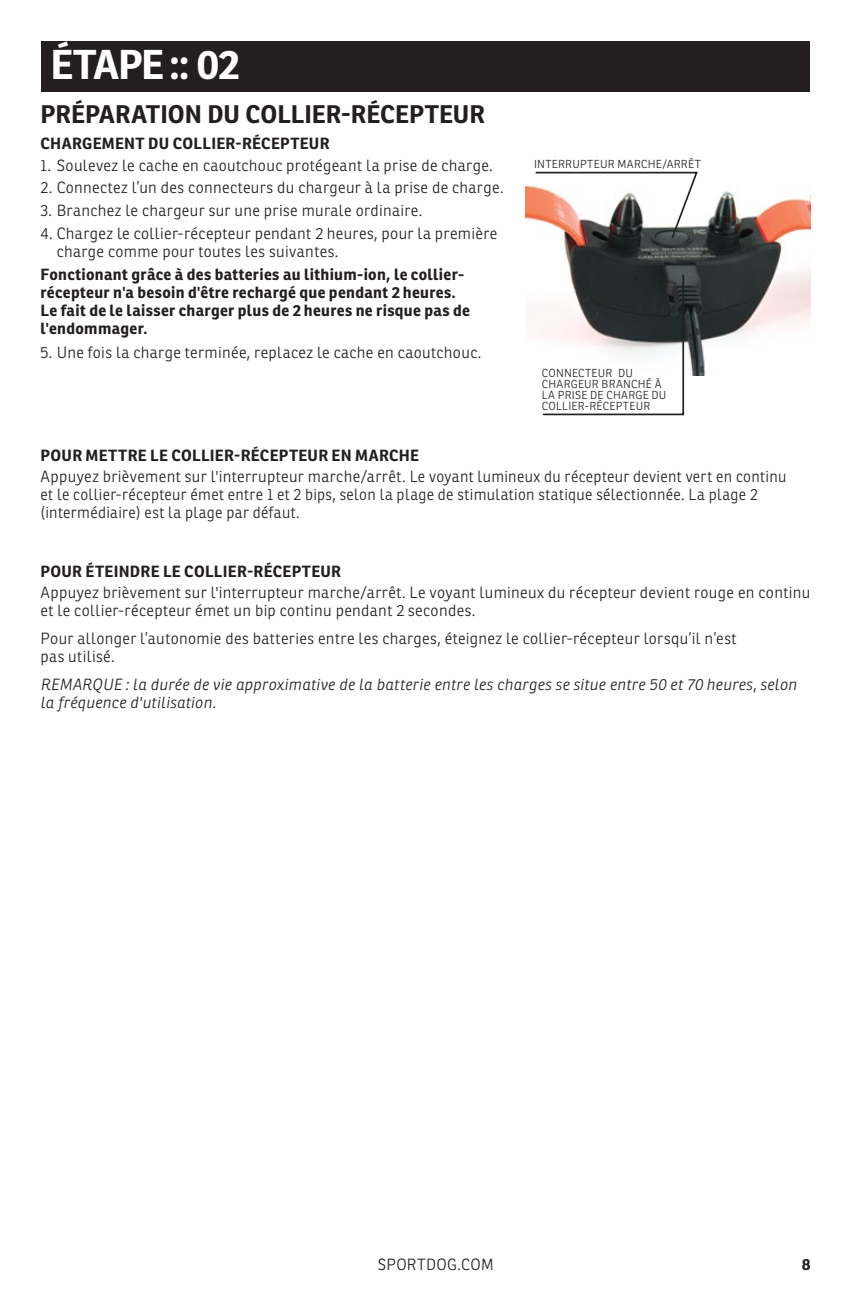
<style>
.page{position:relative;width:851px;height:1296px;background:#fff}
.page>*{position:absolute;margin:0;border:0;box-sizing:border-box;transform-origin:0 0}
.t1{font:700 40.5px "Ronnia";letter-spacing:-.025em;color:#fff}
.t2{font:700 24.75px "Ronnia";color:#231f20}
.t3{font:300 15.75px/18px "Ronnia";letter-spacing:.02em;color:#231f20}
.t4{font:700 15.75px/18px "Ronnia";letter-spacing:.02em;color:#231f20}
.t5{font:italic 300 15.75px/18px "Ronnia";letter-spacing:.02em;color:#231f20}
.t6{font:300 11.25px/11.2px "Ronnia";letter-spacing:.025em;color:#231f20}
</style>
<div class="page">
<div style="left:40px;top:41px;width:769px;height:50px;background:#231f20"></div>
<img style="left:525px;top:185px;width:285px;height:191px">
<svg style="left:534px;top:171px;width:165px;height:69px"></svg>
<svg style="left:541px;top:273px;width:144px;height:143px"></svg>
<h1 class="t1" style="left:51px;top:39px;width:191px">ÉTAPE :: 02</h1>
<h2 class="t2" style="left:40px;top:99px;width:446px">PRÉPARATION DU COLLIER-RÉCEPTEUR</h2>
<p class="t4" style="left:40px;top:135px;width:290px">CHARGEMENT DU COLLIER-RÉCEPTEUR</p>
<p class="t3" style="left:40px;top:156px;width:454px">1. Soulevez le cache en caoutchouc protégeant la prise de charge.</p>
<p class="t3" style="left:40px;top:179px;width:464px">2. Connectez l’un des connecteurs du chargeur à la prise de charge.</p>
<p class="t3" style="left:40px;top:202px;width:383px">3. Branchez le chargeur sur une prise murale ordinaire.</p>
<p class="t3" style="left:57px;top:224px;width:442px;text-indent:-16px">4. Chargez le collier-récepteur pendant 2 heures, pour la première charge comme pour toutes les suivantes.</p>
<p class="t4" style="left:40px;top:265px;width:431px">Fonctionant grâce à des batteries au lithium-ion, le collier&shy;récepteur n'a besoin d'être rechargé que pendant 2 heures.<br>Le fait de le laisser charger plus de 2 heures ne risque pas de l'endommager.</p>
<p class="t3" style="left:40px;top:344px;width:442px">5. Une fois la charge terminée, replacez le cache en caoutchouc.</p>
<p class="t6" style="left:534px;top:159px;width:168px">INTERRUPTEUR MARCHE/ARRÊT</p>
<p class="t6" style="left:541px;top:367px;width:126px">CONNECTEUR DU<br>CHARGEUR BRANCHÉ À<br>LA PRISE DE CHARGE DU<br>COLLIER-RÉCEPTEUR</p>
<p class="t4" style="left:40px;top:446px;width:380px">POUR METTRE LE COLLIER-RÉCEPTEUR EN MARCHE</p>
<p class="t3" style="left:40px;top:468px;width:747px">Appuyez brièvement sur l'interrupteur marche/arrêt. Le voyant lumineux du récepteur devient vert en continu et le collier-récepteur émet entre 1 et 2 bips, selon la plage de stimulation statique sélectionnée. La plage 2 (intermédiaire) est la plage par défaut.</p>
<p class="t4" style="left:40px;top:562px;width:302px">POUR ÉTEINDRE LE COLLIER-RÉCEPTEUR</p>
<p class="t3" style="left:40px;top:584px;width:771px">Appuyez brièvement sur l'interrupteur marche/arrêt. Le voyant lumineux du récepteur devient rouge en continu et le collier-récepteur émet un bip continu pendant 2 secondes.</p>
<p class="t3" style="left:40px;top:629px;width:697px">Pour allonger l’autonomie des batteries entre les charges, éteignez le collier-récepteur lorsqu’il n’est pas utilisé.</p>
<p class="t5" style="left:40px;top:675px;width:758px">REMARQUE : la durée de vie approximative de la batterie entre les charges se situe entre 50 et 70 heures, selon la fréquence d'utilisation.</p>
<p class="t3" style="left:377px;top:1255px;width:117px">SPORTDOG.COM</p>
<p class="t4" style="left:801px;top:1255px;width:10px">8</p>
</div>
